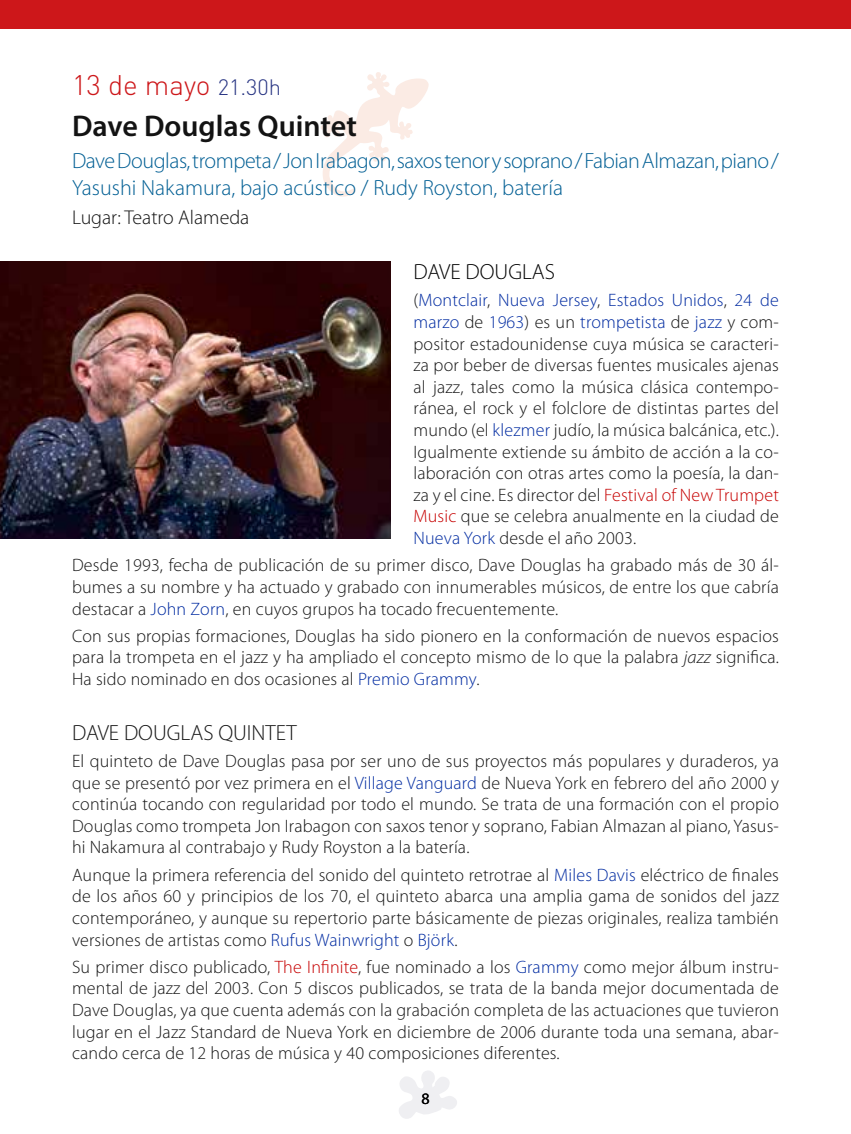
<style>
.page{position:relative;width:851px;height:1134px;background:#fff}
.page>*{position:absolute;margin:0;border:0;box-sizing:border-box;transform-origin:0 0}
.t1{font:600 30px "Myriad Pro";color:#131313}
.t2{font:300 28px "DIN";color:#cd171a}
.t3{font:300 22px/26.4px "Myriad Pro";letter-spacing:-.02em;color:#025f94}
.t4{font:300 22px "Myriad Pro";color:#151515}
.t5{font:300 22px "Myriad Pro";color:#000}
.t6{font:300 20px "Myriad Pro";color:#131313}
.t7{font:300 18px/21.6px "Myriad Pro";letter-spacing:.01em;color:#151515;text-align:justify}
.t8{font:16px "Myriad Pro";color:#000}
.s1{font-size:22px;color:#283583}
.s2{color:#002ba1}
.s3{color:#c60001}
.s4{font-style:italic}
.s5{color:#131313}
</style>
<div class="page">
<svg style="left:399px;top:1071px;width:58px;height:48px"></svg>
<svg style="left:320px;top:72px;width:108px;height:125px"></svg>
<hr style="left:850px;top:164px;width:1px;height:597px;background:#000">
<img style="left:0;top:262px;width:391px;height:276px">
<div style="left:0;top:0;width:850px;height:28px;background:#cd171a"></div>
<h2 class="t2" style="left:72px;top:67px;width:211px">13 de mayo <span class="s1">21.30h</span></h2>
<h1 class="t1" style="left:72px;top:107px;width:286px">Dave Douglas Quintet</h1>
<p class="t3" style="left:72px;top:148px;width:708px">Dave Douglas, trompeta / Jon Irabagon, saxos tenor y soprano / Fabian Almazan, piano /<br>Yasushi Nakamura, bajo acústico / Rudy Royston, batería</p>
<p class="t6" style="left:72px;top:207px;width:179px">Lugar: Teatro Alameda</p>
<p class="t5" style="left:413px;top:260px;width:143px">DAVE DOUGLAS</p>
<p class="t7" style="left:413px;top:290px;width:367px">(<span class="s2">Montclair</span>, <span class="s2">Nueva Jersey</span>, <span class="s2">Estados Unidos</span>, <span class="s2">24 de marzo</span> de <span class="s2">1963</span>) es un <span class="s2">trompetista</span> de <span class="s2">jazz</span> y com&shy;positor estadounidense cuya música se caracteri&shy;za por beber de diversas fuentes musicales ajenas al jazz, tales como la música clásica contempo&shy;ránea, el rock y el folclore de distintas partes del mundo (el <span class="s2">klezmer</span> judío, la música balcánica, etc.).<br>Igualmente extiende su ámbito de acción a la co&shy;laboración con otras artes como la poesía, la dan&shy;za y el cine. Es director del <span class="s3">Festival of New Trumpet Music</span> que se celebra anualmente en la ciudad de <span class="s2">Nueva York</span> desde el año 2003.</p>
<p class="t7" style="left:72px;top:555px;width:708px">Desde 1993, fecha de publicación de su primer disco, Dave Douglas ha grabado más de 30 ál&shy;bumes a su nombre y ha actuado y grabado con innumerables músicos, de entre los que cabría destacar a <span class="s2">John Zorn</span>, en cuyos grupos ha tocado frecuentemente.</p>
<p class="t7" style="left:72px;top:625px;width:708px">Con sus propias formaciones, Douglas ha sido pionero en la conformación de nuevos espacios para la trompeta en el jazz y ha ampliado el concepto mismo de lo que la palabra <span class="s4">jazz</span> significa.<br>Ha sido nominado en dos ocasiones al <span class="s2">Premio Grammy</span>.</p>
<p class="t4" style="left:72px;top:720px;width:226px">DAVE DOUGLAS QUINTET</p>
<p class="t7" style="left:72px;top:750px;width:708px">El quinteto de Dave Douglas pasa por ser uno de sus proyectos más populares y duraderos, ya que se presentó por vez primera en el <span class="s2">Village Vanguard</span> de Nueva York en febrero del año 2000 y continúa tocando con regularidad por todo el mundo. Se trata de una formación con el propio Douglas como trompeta <span class="s5">Jon Irabagon con saxos tenor y soprano, Fabian Almazan al piano, Yasus&shy;hi Nakamura al contrabajo y Rudy Royston a la batería.</span></p>
<p class="t7" style="left:72px;top:864px;width:708px">Aunque la primera referencia del sonido del quinteto retrotrae al <span class="s2">Miles Davis</span> eléctrico de finales de los años 60 y principios de los 70, el quinteto abarca una amplia gama de sonidos del jazz contemporáneo, y aunque su repertorio parte básicamente de piezas originales, realiza también versiones de artistas como <span class="s2">Rufus Wainwright</span> o <span class="s2">Björk</span>.</p>
<p class="t7" style="left:72px;top:956px;width:708px">Su primer disco publicado, <span class="s3">The Infinite</span>, fue nominado a los <span class="s2">Grammy</span> como mejor álbum instru&shy;mental de jazz del 2003. Con 5 discos publicados, se trata de la banda mejor documentada de Dave Douglas, ya que cuenta además con la grabación completa de las actuaciones que tuvieron lugar en el Jazz Standard de Nueva York en diciembre de 2006 durante toda una semana, abar&shy;cando cerca de 12 horas de música y 40 composiciones diferentes.</p>
<p class="t8" style="left:421px;top:1088px;width:10px">8</p>
</div>
